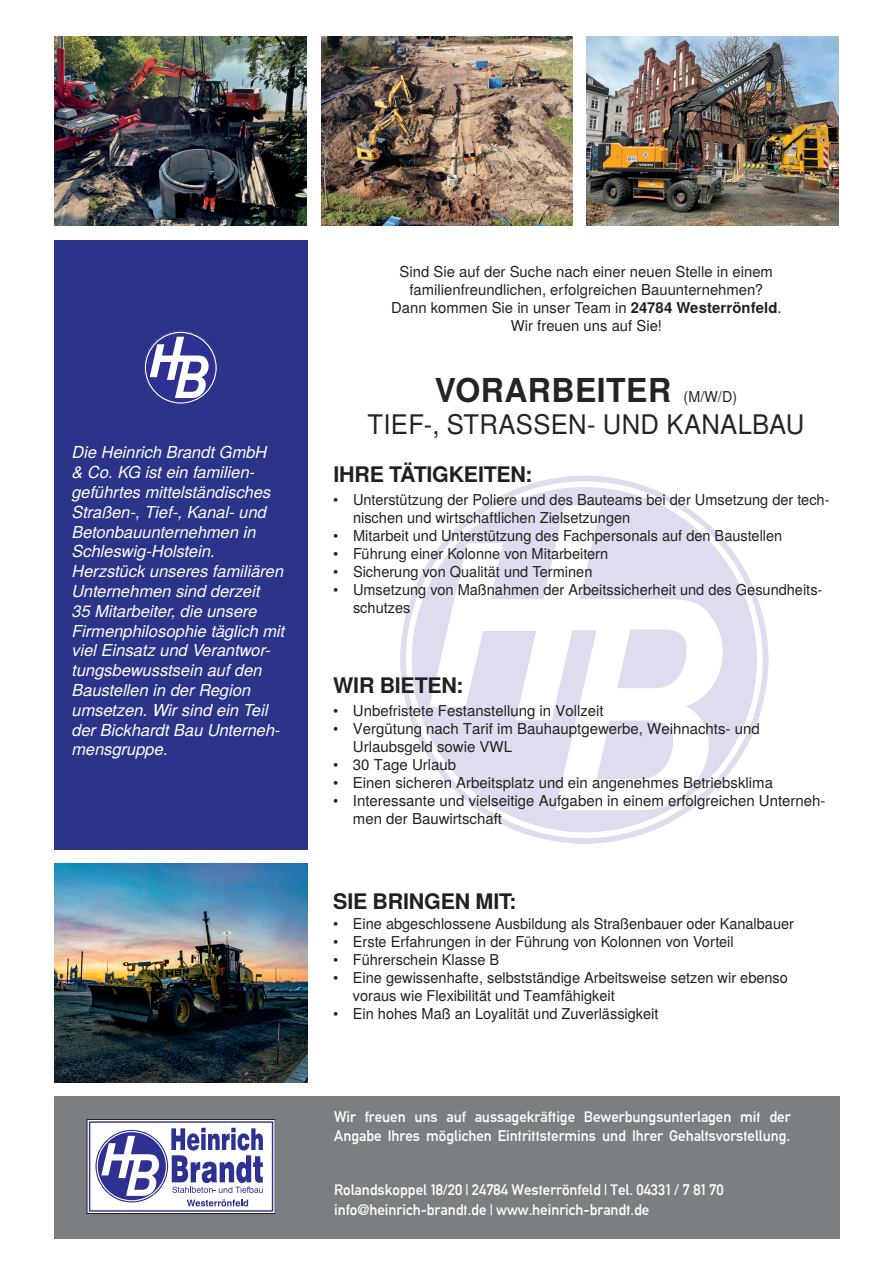
<style>
.page{position:relative;width:893px;height:1263px;background:#fff}
.page>*{position:absolute;margin:0;border:0;box-sizing:border-box;transform-origin:0 0}
.t1{font:700 33px "Te X Gyre Heros";letter-spacing:.015em;color:#262324}
.t2{font:27px "Te X Gyre Heros";letter-spacing:.015em;color:#262324;scale:.95 1}
.t3{font:700 21.45px "Te X Gyre Heros";letter-spacing:-.01em;color:#231f20}
.t4{font:italic 16.5px/19.8px "Te X Gyre Heros";color:#fff}
.t5{font:15px/18px "Te X Gyre Heros";color:#231f20}
.t6{font:15px/19.5px "Alte DIN1451 Mittelschrift";color:#fff}
.s1{font-weight:700}
.s2{font-weight:400;font-size:15px}
.s3{font-size:16.5px}
</style>
<div class="page">
<div style="left:54px;top:240px;width:253px;height:609px;background:#2c3489"></div>
<div style="left:54px;top:1096px;width:786px;height:142px;background:#7c7f81"></div>
<svg style="left:400px;top:475px;width:368px;height:369px"></svg>
<div style="left:87px;top:1119px;width:188px;height:94px;border:1px solid #231f20"></div>
<svg style="left:89px;top:1121px;width:184px;height:90px;background:#b2b3d7"></svg>
<img style="left:321px;top:36px;width:251px;height:189px">
<img style="left:587px;top:36px;width:252px;height:190px">
<img style="left:54px;top:863px;width:253px;height:219px">
<img style="left:54px;top:36px;width:253px;height:189px">
<svg style="left:144px;top:330px;width:74px;height:74px"></svg>
<p class="t4" style="left:72px;top:442px;width:214px">Die Heinrich Brandt GmbH<br>&amp; Co. KG ist ein familien&shy;geführtes mittelständisches<br>Straßen-, Tief-, Kanal- und<br>Betonbauunternehmen in<br>Schleswig-Holstein.<br>Herzstück unseres familiären<br>Unternehmen sind derzeit<br>35 Mitarbeiter, die unsere<br>Firmenphilosophie täglich mit viel Einsatz und Verantwor&shy;tungsbewusstsein auf den<br>Baustellen in der Region umsetzen. Wir sind ein Teil der Bickhardt Bau Unterneh&shy;mensgruppe.</p>
<p class="t5" style="left:391px;top:262px;width:392px;text-align:center">Sind Sie auf der Suche nach einer neuen Stelle in einem familienfreundlichen, erfolgreichen Bauunternehmen?<br>Dann kommen Sie in unser Team in <span class="s1">24784 Westerrönfeld</span>.<br>Wir freuen uns auf Sie!</p>
<h1 class="t1" style="left:435px;top:365px;width:304px">VORARBEITER <span class="s2">(M/W/D)</span></h1>
<h2 class="t2" style="left:367px;top:403px;width:461px">TIEF-, STRASSEN- UND KANALBAU</h2>
<h3 class="t3" style="left:333px;top:458px;width:201px">IHRE TÄTIGKEITEN:</h3>
<p class="t5" style="left:353px;top:489px;width:478px">Unterstützung der Poliere und des Bauteams bei der Umsetzung der tech&shy;nischen und wirtschaftlichen Zielsetzungen<br>Mitarbeit und Unterstützung des Fachpersonals auf den Baustellen Führung einer Kolonne von Mitarbeitern<br>Sicherung von Qualität und Terminen<br>Umsetzung von Maßnahmen der Arbeitssicherheit und des Gesundheits&shy;schutzes</p>
<p class="t5" style="left:333px;top:489px;width:7px">•</p>
<p class="t5" style="left:333px;top:525px;width:7px;text-align:justify">• • • •</p>
<h3 class="t3" style="left:333px;top:669px;width:132px">WIR BIETEN:</h3>
<p class="t5" style="left:333px;top:700px;width:7px">• •</p>
<p class="t5" style="left:333px;top:754px;width:7px;text-align:justify">• • •</p>
<p class="t5" style="left:353px;top:700px;width:474px">Unbefristete Festanstellung in Vollzeit<br>Vergütung nach Tarif im Bauhauptgewerbe, Weihnachts- und Urlaubsgeld sowie VWL<br>30 Tage Urlaub<br>Einen sicheren Arbeitsplatz und ein angenehmes Betriebsklima Interessante und vielseitige Aufgaben in einem erfolgreichen Unterneh&shy;men der Bauwirtschaft</p>
<h3 class="t3" style="left:333px;top:885px;width:185px">SIE BRINGEN MIT:</h3>
<p class="t5" style="left:333px;top:914px;width:7px;text-align:justify">• • • •</p>
<p class="t5" style="left:333px;top:1004px;width:7px">•</p>
<p class="t5" style="left:353px;top:914px;width:443px">Eine abgeschlossene Ausbildung als Straßenbauer oder Kanalbauer Erste Erfahrungen in der Führung von Kolonnen von Vorteil Führerschein Klasse B<br>Eine gewissenhafte, selbstständige Arbeitsweise setzen wir ebenso voraus wie Flexibilität und Teamfähigkeit<br>Ein hohes Maß an Loyalität und Zuverlässigkeit</p>
<p class="t6" style="left:334px;top:1107px;width:458px">Wir freuen uns auf aussagekräftige Bewerbungsunterlagen mit der<br>Angabe Ihres möglichen Eintrittstermins und Ihrer Gehaltsvorstellung<span class="s3">.</span></p>
<p class="t6" style="left:334px;top:1180px;width:391px">Rolandskoppel 18/20 | 24784 Westerrönfeld | Tel. 04331 / 7 81 70 info@heinrich-brandt.de | www.heinrich-brandt.de</p>
</div>
